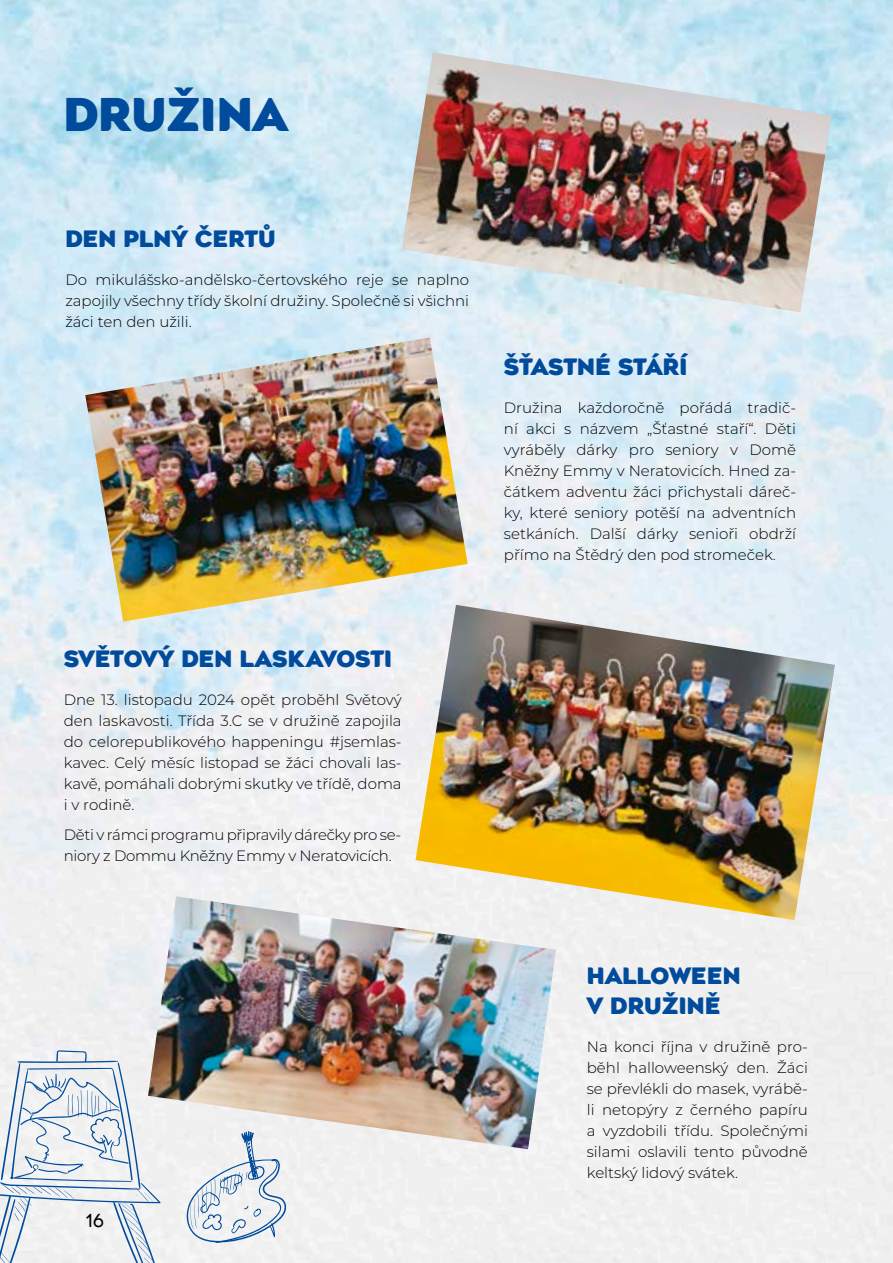
<style>
.page{position:relative;width:893px;height:1263px;background:#fff}
.page>*{position:absolute;margin:0;border:0;box-sizing:border-box;transform-origin:0 0}
.t1{font:900 45px "Agenor";color:#004b9b}
.titulky_15_20{font:900 22.5px/30px "Agenor";color:#004b9b}
.titulky_15_20-2{font:900 22.5px "Agenor";letter-spacing:-.025em;color:#004b9b}
.t2{font:300 18px "Agenor";color:#000}
.t3{font:300 15px/21px "Montserrat";color:#000;text-align:justify}
.t4{font:300 15px/21px "Montserrat";letter-spacing:-.02em;color:#000}
</style>
<div class="page">
<svg style="left:185px;top:1149px;width:102px;height:94px"></svg>
<svg style="left:0;top:1050px;width:161px;height:213px"></svg>
<img style="left:402px;top:52px;width:429px;height:260px">
<img style="left:148px;top:896px;width:408px;height:253px">
<img style="left:415px;top:605px;width:420px;height:315px">
<img style="left:85px;top:337px;width:383px;height:285px">
<p class="t1" style="left:64px;top:85px;width:226px">DRUŽINA</p>
<p class="titulky_15_20" style="left:65px;top:225px;width:213px">DEN PLNÝ ČERTŮ</p>
<p class="t3" style="left:65px;top:269px;width:405px">Do mikulášsko-andělsko-čertovského reje se naplno zapojily všechny třídy školní družiny. Společně si všichni žáci ten den užili.</p>
<p class="titulky_15_20" style="left:64px;top:645px;width:330px">SVĚTOVÝ DEN LASKAVOSTI</p>
<p class="t3" style="left:64px;top:689px;width:339px">Dne 13. listopadu 2024 opět proběhl Světový den laskavosti. Třída 3.C se v družině zapojila do celorepublikového happeningu #jsemlas&shy;kavec. Celý měsíc listopad se žáci chovali las&shy;kavě, pomáhali dobrými skutky ve třídě, doma i v rodině.</p>
<p class="t4" style="left:64px;top:823px;width:339px">Děti v rámci programu připravily dárečky pro se&shy;niory z Dommu Kněžny Emmy v Neratovicích.</p>
<p class="titulky_15_20-2" style="left:504px;top:352px;width:185px">ŠŤASTNÉ STÁŘÍ</p>
<p class="t3" style="left:504px;top:397px;width:294px">Družina každoročně pořádá tradič&shy;ní akci s názvem „Šťastné staří“. Děti vyráběly dárky pro seniory v Domě Kněžny Emmy v Neratovicích. Hned za&shy;čátkem adventu žáci přichystali dáreč&shy;ky, které seniory potěší na adventních setkáních. Další dárky senioři obdrží přímo na Štědrý den pod stromeček.</p>
<p class="t2" style="left:64px;top:1210px;width:42px">1616</p>
<p class="titulky_15_20" style="left:587px;top:961px;width:156px">HALLOWEEN<br>V DRUŽINĚ</p>
<p class="t3" style="left:587px;top:1036px;width:223px">Na konci října v družině pro&shy;běhl halloweenský den. Žáci se převlékli do masek, vyrábě&shy;li netopýry z černého papíru a vyzdobili třídu. Společnými silami oslavili tento původně keltský lidový svátek.</p>
</div>
